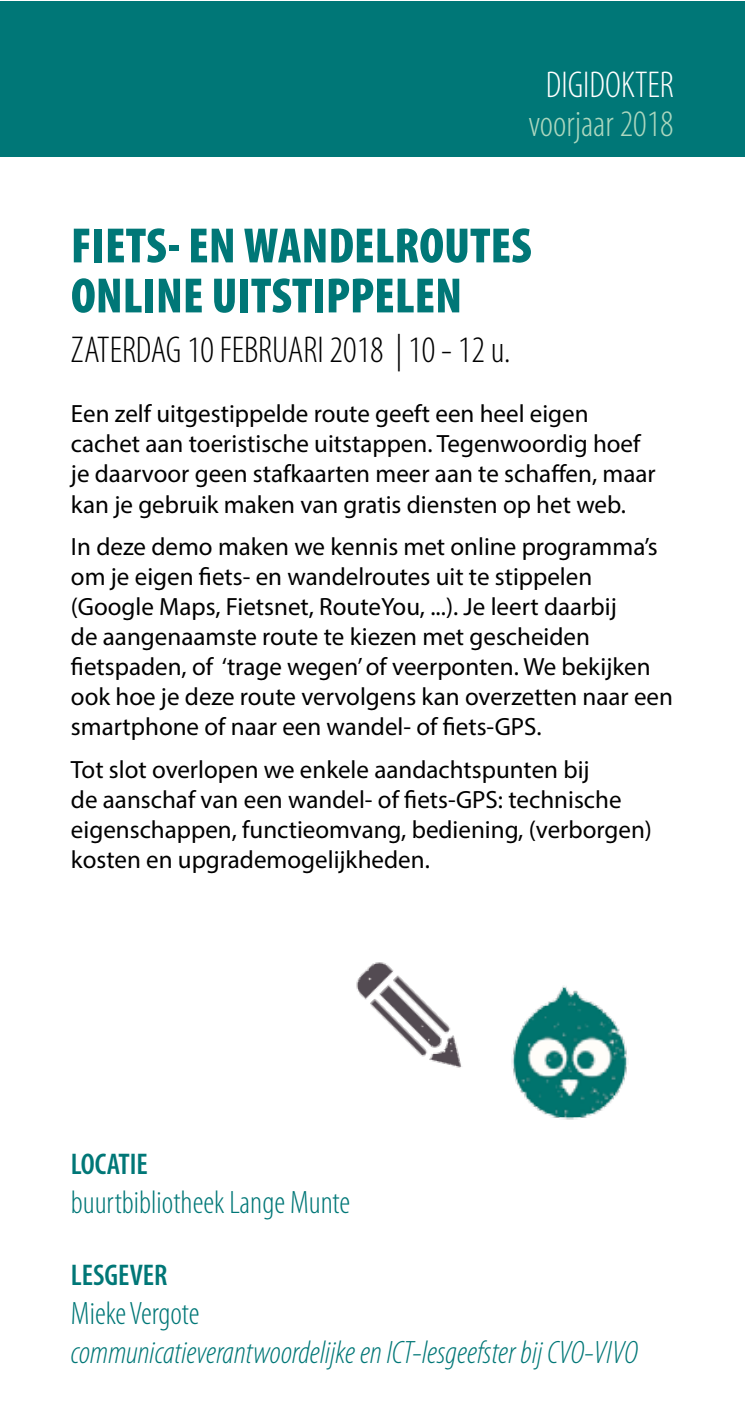
<style>
.page{position:relative;width:745px;height:1418px;background:#fff}
.page>*{position:absolute;margin:0;border:0;box-sizing:border-box;transform-origin:0 0}
.t1{font:900 condensed 50px/50px "Myriad Pro";color:#077}
.t2{font:300 condensed 37.5px "Myriad Pro";color:#000}
.t3{font:300 condensed 37.5px "Myriad Pro";color:#acd7bf}
.t4{font:300 condensed 37.5px "Myriad Pro";color:#fff}
.t5{font:italic 300 condensed 32.5px "Myriad Pro";color:#077}
.t6{font:300 condensed 32.5px "Myriad Pro";color:#077}
.t7{font:600 condensed 30px "Myriad Pro";color:#077}
.t8{font:25px/30px "Myriad Pro";color:#000}
</style>
<div class="page">
<div style="left:0;top:1px;width:744px;height:156px;background:#077"></div>
<img style="left:511px;top:985px;width:116px;height:135px">
<img style="left:356px;top:962px;width:106px;height:106px">
<h2 class="t4" style="left:545px;top:63px;width:129px">DIGIDOKTER</h2>
<h2 class="t3" style="left:528px;top:102px;width:147px">voorjaar 2018</h2>
<h1 class="t1" style="left:71px;top:219px;width:462px">FIETS- EN WANDELROUTES<br>ONLINE UITSTIPPELEN</h1>
<h2 class="t2" style="left:71px;top:328px;width:441px">ZATERDAG 10 FEBRUARI 2018 | 10 - 12 u.</h2>
<p class="t8" style="left:71px;top:398px;width:586px">Een zelf uitgestippelde route geeft een heel eigen cachet aan toeristische uitstappen. Tegenwoordig hoef je daarvoor geen stafkaarten meer aan te schaffen, maar kan je gebruik maken van gratis diensten op het web.</p>
<p class="t8" style="left:71px;top:531px;width:603px">In deze demo maken we kennis met online programma’s om je eigen fiets- en wandelroutes uit te stippelen (Google Maps, Fietsnet, RouteYou, ...). Je leert daarbij<br>de aangenaamste route te kiezen met gescheiden fietspaden, of ‘trage wegen’ of veerponten. We bekijken ook hoe je deze route vervolgens kan overzetten naar een smartphone of naar een wandel- of fiets-GPS.</p>
<p class="t8" style="left:71px;top:753px;width:582px">Tot slot overlopen we enkele aandachtspunten bij<br>de aanschaf van een wandel- of fiets-GPS: technische eigenschappen, functieomvang, bediening, (verborgen) kosten en upgrademogelijkheden.</p>
<p class="t7" style="left:71px;top:1145px;width:78px">LOCATIE</p>
<h3 class="t6" style="left:71px;top:1182px;width:280px">buurtbibliotheek Lange Munte</h3>
<p class="t7" style="left:71px;top:1256px;width:98px">LESGEVER</p>
<h3 class="t6" style="left:71px;top:1293px;width:130px">Mieke Vergote</h3>
<h3 class="t5" style="left:71px;top:1332px;width:568px">communicatieverantwoordelijke en ICT-lesgeefster bij CVO-VIVO</h3>
</div>
